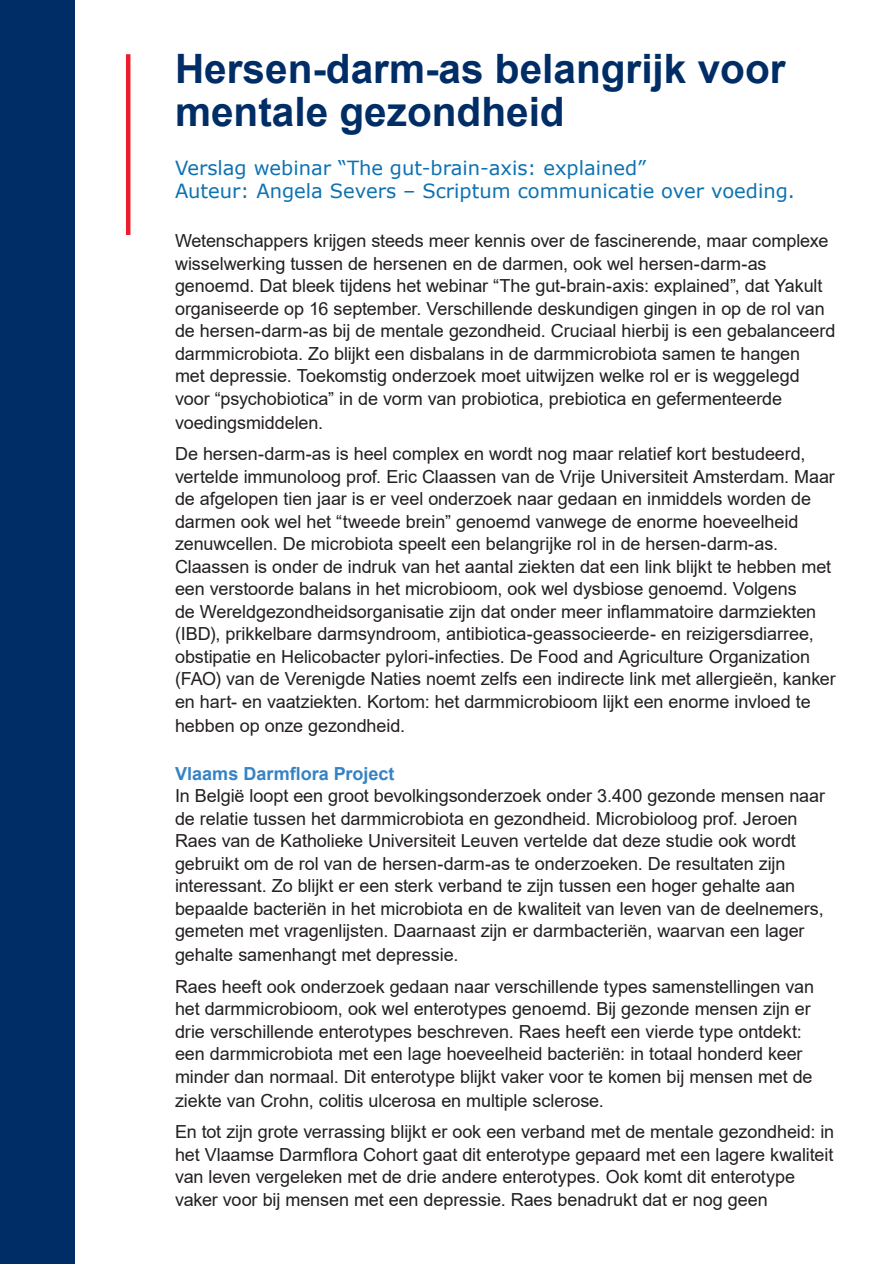
<style>
.page{position:relative;width:891px;height:1267px;background:#fff}
.page>*{position:absolute;margin:0;border:0;box-sizing:border-box;transform-origin:0 0}
.t1{font:700 40.5px/42px "Arial";color:#002d66}
.t2{font:19.5px/22.5px "Verdana";color:#0d72b1}
.t3{font:18px/22.6px "Arial";letter-spacing:-.005em;color:#231f20}
.t4{font:700 18px "Arial";color:#3683c4}
</style>
<div class="page">
<div style="left:0;top:0;width:75px;height:1263px;background:#002d66"></div>
<hr style="left:126px;top:54px;width:4px;height:181px;background:#ee1b2c">
<h1 class="t1" style="left:175px;top:49px;width:611px">Hersen-darm-as belangrijk voor mentale gezondheid</h1>
<p class="t2" style="left:175px;top:156px;width:621px">Verslag webinar “The gut-brain-axis: explained”<br>Auteur: Angela Severs – Scriptum communicatie over voeding.</p>
<p class="t3" style="left:175px;top:229px;width:661px">Wetenschappers krijgen steeds meer kennis over de fascinerende, maar complexe wisselwerking tussen de hersenen en de darmen, ook wel hersen-darm-as genoemd. Dat bleek tijdens het webinar “The gut-brain-axis: explained”, dat Yakult organiseerde op 16 september. Verschillende deskundigen gingen in op de rol van de hersen-darm-as bij de mentale gezondheid. Cruciaal hierbij is een gebalanceerd darmmicrobiota. Zo blijkt een disbalans in de darmmicrobiota samen te hangen<br>met depressie. Toekomstig onderzoek moet uitwijzen welke rol er is weggelegd voor “psychobiotica” in de vorm van probiotica, prebiotica en gefermenteerde voedingsmiddelen.</p>
<p class="t3" style="left:175px;top:442px;width:662px">De hersen-darm-as is heel complex en wordt nog maar relatief kort bestudeerd, vertelde immunoloog prof. Eric Claassen van de Vrije Universiteit Amsterdam. Maar de afgelopen tien jaar is er veel onderzoek naar gedaan en inmiddels worden de darmen ook wel het “tweede brein” genoemd vanwege de enorme hoeveelheid zenuwcellen. De microbiota speelt een belangrijke rol in de hersen-darm-as.<br>Claassen is onder de indruk van het aantal ziekten dat een link blijkt te hebben met een verstoorde balans in het microbioom, ook wel dysbiose genoemd. Volgens<br>de Wereldgezondheidsorganisatie zijn dat onder meer inflammatoire darmziekten (IBD), prikkelbare darmsyndroom, antibiotica-geassocieerde- en reizigersdiarree, obstipatie en Helicobacter pylori-infecties. De Food and Agriculture Organization (FAO) van de Verenigde Naties noemt zelfs een indirecte link met allergieën, kanker en hart- en vaatziekten. Kortom: het darmmicrobioom lijkt een enorme invloed te hebben op onze gezondheid.</p>
<p class="t4" style="left:175px;top:760px;width:221px">Vlaams Darmflora Project</p>
<p class="t3" style="left:175px;top:784px;width:651px">In België loopt een groot bevolkingsonderzoek onder 3.400 gezonde mensen naar de relatie tussen het darmmicrobiota en gezondheid. Microbioloog prof. Jeroen Raes van de Katholieke Universiteit Leuven vertelde dat deze studie ook wordt gebruikt om de rol van de hersen-darm-as te onderzoeken. De resultaten zijn interessant. Zo blijkt er een sterk verband te zijn tussen een hoger gehalte aan bepaalde bacteriën in het microbiota en de kwaliteit van leven van de deelnemers, gemeten met vragenlijsten. Daarnaast zijn er darmbacteriën, waarvan een lager gehalte samenhangt met depressie.</p>
<p class="t3" style="left:175px;top:975px;width:640px">Raes heeft ook onderzoek gedaan naar verschillende types samenstellingen van het darmmicrobioom, ook wel enterotypes genoemd. Bij gezonde mensen zijn er drie verschillende enterotypes beschreven. Raes heeft een vierde type ontdekt: een darmmicrobiota met een lage hoeveelheid bacteriën: in totaal honderd keer minder dan normaal. Dit enterotype blijkt vaker voor te komen bij mensen met de ziekte van Crohn, colitis ulcerosa en multiple sclerose.</p>
<p class="t3" style="left:175px;top:1120px;width:660px">En tot zijn grote verrassing blijkt er ook een verband met de mentale gezondheid: in het Vlaamse Darmflora Cohort gaat dit enterotype gepaard met een lagere kwaliteit van leven vergeleken met de drie andere enterotypes. Ook komt dit enterotype vaker voor bij mensen met een depressie. Raes benadrukt dat er nog geen</p>
</div>
